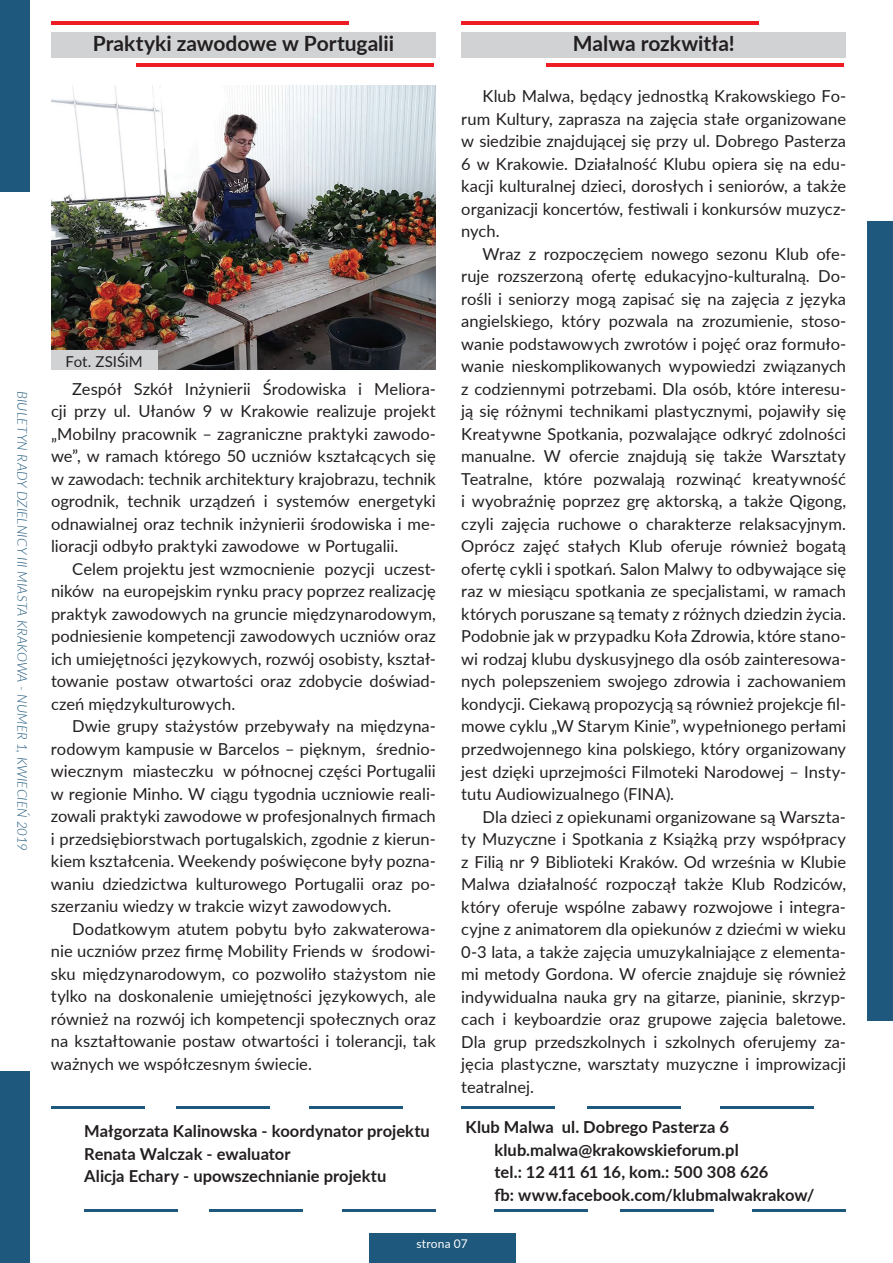
<style>
.page{position:relative;width:893px;height:1263px;background:#fff}
.page>*{position:absolute;margin:0;border:0;box-sizing:border-box;transform-origin:0 0}
.t1{font:700 21px "Lato";color:#231f20}
.t2{font:16.5px/22.5px "Lato";color:#231f20;text-align:justify}
.t3{font:700 16.5px/22.5px "Lato";letter-spacing:.005em;color:#231f20}
.t4{font:15px "Lato";letter-spacing:.005em;color:#231f20}
.t5{font:italic 300 13.5px "Lato";letter-spacing:.01em;color:#1e587c}
.t6{font:12px "Lato";letter-spacing:.015em;color:#fff}
</style>
<div class="page">
<div style="left:369px;top:1233px;width:147px;height:30px;background:#1e587c"></div>
<div style="left:0;top:1071px;width:30px;height:192px;background:#1e587c"></div>
<div style="left:0;top:0;width:30px;height:191px;background:#1e587c"></div>
<div style="left:867px;top:221px;width:26px;height:799px;background:#1e587c"></div>
<hr style="left:51px;top:21px;width:298px;height:4px;background:#ee1d23">
<hr style="left:461px;top:21px;width:298px;height:4px;background:#ee1d23">
<hr style="left:136px;top:64px;width:298px;height:3px;background:#ee1d23">
<hr style="left:546px;top:64px;width:298px;height:3px;background:#ee1d23">
<div style="left:51px;top:32px;width:385px;height:26px;background:#d1d2d4"></div>
<div style="left:461px;top:32px;width:385px;height:26px;background:#d1d2d4"></div>
<img style="left:51px;top:85px;width:385px;height:285px">
<hr style="left:51px;top:1106px;width:94px;height:2px;background:#1e587c">
<hr style="left:176px;top:1106px;width:94px;height:2px;background:#1e587c">
<hr style="left:309px;top:1106px;width:94px;height:2px;background:#1e587c">
<hr style="left:461px;top:1106px;width:94px;height:2px;background:#1e587c">
<hr style="left:587px;top:1106px;width:93px;height:2px;background:#1e587c">
<hr style="left:720px;top:1106px;width:93px;height:2px;background:#1e587c">
<hr style="left:84px;top:1210px;width:94px;height:2px;background:#1e587c">
<hr style="left:209px;top:1210px;width:94px;height:2px;background:#1e587c">
<hr style="left:342px;top:1210px;width:94px;height:2px;background:#1e587c">
<hr style="left:495px;top:1210px;width:93px;height:2px;background:#1e587c">
<hr style="left:620px;top:1210px;width:93px;height:2px;background:#1e587c">
<hr style="left:753px;top:1210px;width:93px;height:2px;background:#1e587c">
<div style="left:51px;top:351px;width:106px;height:19px;background:#d1d2d4"></div>
<p class="t5" style="left:32px;top:391px;width:461px;rotate:90deg">BIULETYN RADY DZIELNICY III MIASTA KRAKOWA - NUMER 1, KWIECIEŃ 2019</p>
<p class="t1" style="left:93px;top:28px;width:303px">Praktyki zawodowe w Portugalii</p>
<p class="t1" style="left:573px;top:28px;width:164px">Malwa rozkwitła!</p>
<p class="t4" style="left:66px;top:350px;width:79px">Fot. ZSIŚiM</p>
<p class="t2" style="left:51px;top:377px;width:386px;text-indent:21px">Zespół Szkół Inżynierii Środowiska i Meliora&shy;cji przy ul. Ułanów 9 w Krakowie realizuje projekt „Mobilny pracownik – zagraniczne praktyki zawodo&shy;we”, w ramach którego 50 uczniów kształcących się w zawodach: technik architektury krajobrazu, technik ogrodnik, technik urządzeń i systemów energetyki odnawialnej oraz technik inżynierii środowiska i me&shy;lioracji odbyło praktyki zawodowe w Portugalii.</p>
<p class="t2" style="left:51px;top:557px;width:386px;text-indent:21px">Celem projektu jest wzmocnienie pozycji uczest&shy;ników na europejskim rynku pracy poprzez realizację praktyk zawodowych na gruncie międzynarodowym, podniesienie kompetencji zawodowych uczniów oraz ich umiejętności językowych, rozwój osobisty, kształ&shy;towanie postaw otwartości oraz zdobycie doświad&shy;czeń międzykulturowych.</p>
<p class="t2" style="left:51px;top:714px;width:386px;text-indent:21px">Dwie grupy stażystów przebywały na międzyna&shy;rodowym kampusie w Barcelos – pięknym, średnio&shy;wiecznym miasteczku w północnej części Portugalii w regionie Minho. W ciągu tygodnia uczniowie reali&shy;zowali praktyki zawodowe w profesjonalnych firmach i przedsiębiorstwach portugalskich, zgodnie z kierun&shy;kiem kształcenia. Weekendy poświęcone były pozna&shy;waniu dziedzictwa kulturowego Portugalii oraz po&shy;szerzaniu wiedzy w trakcie wizyt zawodowych.</p>
<p class="t2" style="left:51px;top:917px;width:386px;text-indent:21px">Dodatkowym atutem pobytu było zakwaterowa&shy;nie uczniów przez firmę Mobility Friends w środowi&shy;sku międzynarodowym, co pozwoliło stażystom nie tylko na doskonalenie umiejętności językowych, ale również na rozwój ich kompetencji społecznych oraz na kształtowanie postaw otwartości i tolerancji, tak ważnych we współczesnym świecie.</p>
<p class="t3" style="left:84px;top:1119px;width:347px">Małgorzata Kalinowska - koordynator projektu<br>Renata Walczak - ewaluator<br>Alicja Echary - upowszechnianie projektu</p>
<p class="t2" style="left:461px;top:84px;width:386px;text-indent:21px">Klub Malwa, będący jednostką Krakowskiego Fo&shy;rum Kultury, zaprasza na zajęcia stałe organizowane w siedzibie znajdującej się przy ul. Dobrego Pasterza 6 w Krakowie. Działalność Klubu opiera się na edu&shy;kacji kulturalnej dzieci, dorosłych i seniorów, a także organizacji koncertów, festiwali i konkursów muzycz&shy;nych.</p>
<p class="t2" style="left:461px;top:242px;width:386px;text-indent:21px">Wraz z rozpoczęciem nowego sezonu Klub ofe&shy;ruje rozszerzoną ofertę edukacyjno-kulturalną. Do&shy;rośli i seniorzy mogą zapisać się na zajęcia z języka angielskiego, który pozwala na zrozumienie, stoso&shy;wanie podstawowych zwrotów i pojęć oraz formuło&shy;wanie nieskomplikowanych wypowiedzi związanych z codziennymi potrzebami. Dla osób, które interesu&shy;ją się różnymi technikami plastycznymi, pojawiły się Kreatywne Spotkania, pozwalające odkryć zdolności manualne. W ofercie znajdują się także Warsztaty Teatralne, które pozwalają rozwinąć kreatywność i wyobraźnię poprzez grę aktorską, a także Qigong, czyli zajęcia ruchowe o charakterze relaksacyjnym.<br>Oprócz zajęć stałych Klub oferuje również bogatą ofertę cykli i spotkań. Salon Malwy to odbywające się raz w miesiącu spotkania ze specjalistami, w ramach których poruszane są tematy z różnych dziedzin życia.<br>Podobnie jak w przypadku Koła Zdrowia, które stano&shy;wi rodzaj klubu dyskusyjnego dla osób zainteresowa&shy;nych polepszeniem swojego zdrowia i zachowaniem kondycji. Ciekawą propozycją są również projekcje fil&shy;mowe cyklu „W Starym Kinie”, wypełnionego perłami przedwojennego kina polskiego, który organizowany jest dzięki uprzejmości Filmoteki Narodowej – Insty&shy;tutu Audiowizualnego (FINA).</p>
<p class="t2" style="left:461px;top:804px;width:386px;text-indent:21px">Dla dzieci z opiekunami organizowane są Warszta&shy;ty Muzyczne i Spotkania z Książką przy współpracy z Filią nr 9 Biblioteki Kraków. Od września w Klubie Malwa działalność rozpoczął także Klub Rodziców, który oferuje wspólne zabawy rozwojowe i integra&shy;cyjne z animatorem dla opiekunów z dziećmi w wieku 0-3 lata, a także zajęcia umuzykalniające z elementa&shy;mi metody Gordona. W ofercie znajduje się również indywidualna nauka gry na gitarze, pianinie, skrzyp&shy;cach i keyboardzie oraz grupowe zajęcia baletowe.<br>Dla grup przedszkolnych i szkolnych oferujemy za&shy;jęcia plastyczne, warsztaty muzyczne i improwizacji teatralnej.</p>
<p class="t3" style="left:495px;top:1115px;width:321px;text-indent:-29px">Klub Malwa ul. Dobrego Pasterza 6 klub.malwa@krakowskieforum.pl<br>tel.: 12 411 61 16, kom.: 500 308 626<br>fb: www.facebook.com/klubmalwakrakow/</p>
<p class="t6" style="left:416px;top:1235px;width:53px">strona 07</p>
</div>
